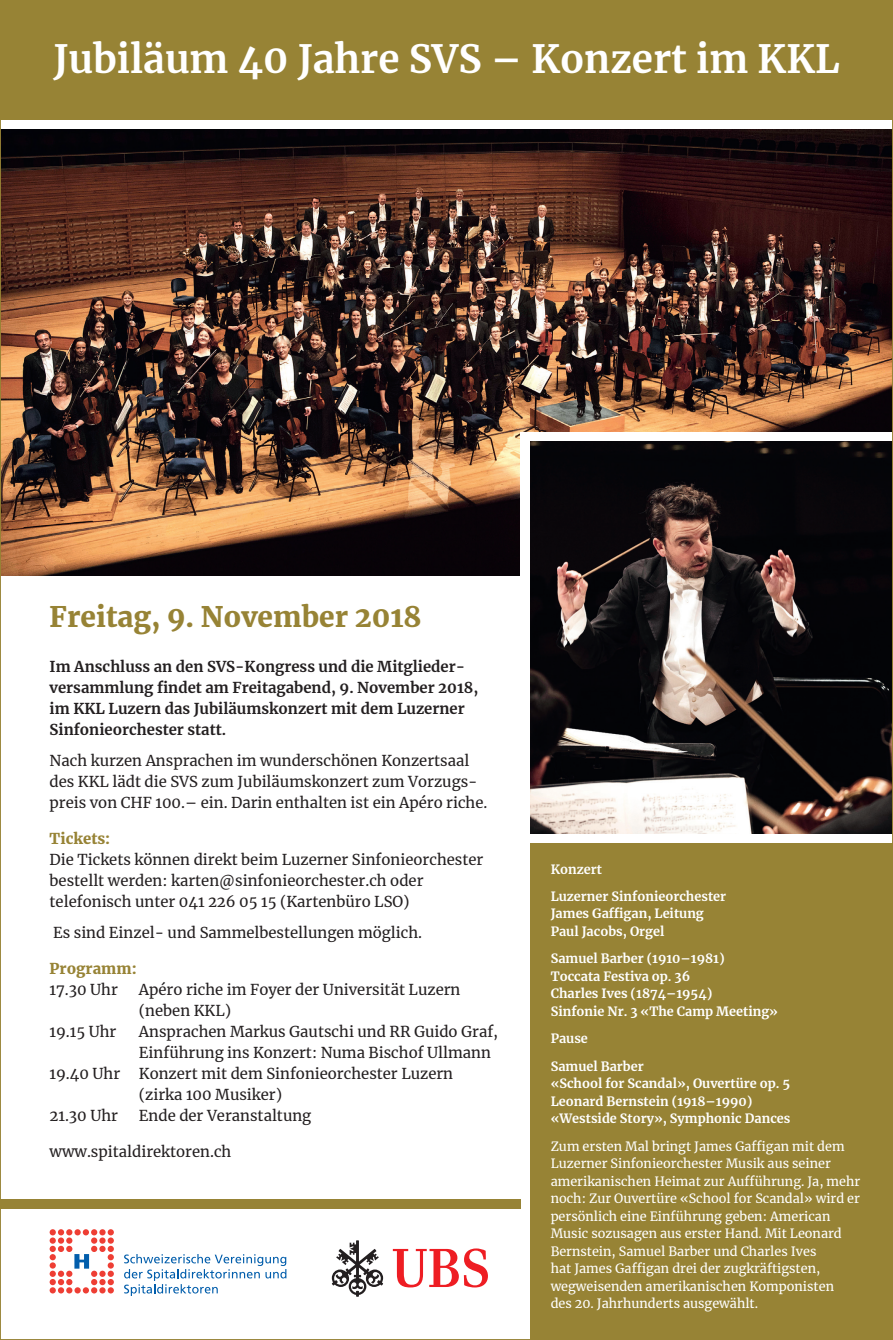
<style>
.page{position:relative;width:893px;height:1340px;background:#fff}
.page>*{position:absolute;margin:0;border:0;box-sizing:border-box;transform-origin:0 0}
.t1{font:700 38.5px "Merriweather";color:#fff}
.t2{font:900 28px "Merriweather";color:#978335}
.t3{font:14.88px/21px "Merriweather";color:#231f20}
.t4{font:700 14.88px/21px "Merriweather";color:#231f20}
.t5{font:900 14.88px "Merriweather";color:#978335}
.t6{font:12.6px/17.5px "Merriweather";color:#fff}
.t7{font:700 12.6px/17.5px "Merriweather";color:#fff}
</style>
<div class="page">
<img style="left:2px;top:129px;width:889px;height:446px">
<div style="left:521px;top:432px;width:372px;height:163px;background:#fff"></div>
<div style="left:0;top:0;width:893px;height:119px;background:#978335"></div>
<div style="left:531px;top:843px;width:362px;height:496px;background:#978335"></div>
<img style="left:531px;top:441px;width:360px;height:392px">
<div style="left:0;top:1198px;width:521px;height:10px;background:#978335"></div>
<svg style="left:50px;top:1287px;width:22px;height:6px"></svg>
<div style="left:74px;top:1287px;width:7px;height:6px;background:#ee3e34;border-radius:50%"></div>
<svg style="left:83px;top:1287px;width:14px;height:6px"></svg>
<div style="left:99px;top:1287px;width:7px;height:6px;background:#ee3e34;border-radius:50%"></div>
<svg style="left:108px;top:1287px;width:6px;height:6px"></svg>
<svg style="left:50px;top:1278px;width:6px;height:7px"></svg>
<div style="left:58px;top:1278px;width:6px;height:7px;background:#ee3e34;border-radius:50%"></div>
<svg style="left:66px;top:1278px;width:6px;height:7px"></svg>
<svg style="left:91px;top:1278px;width:6px;height:7px"></svg>
<svg style="left:99px;top:1278px;width:7px;height:7px"></svg>
<svg style="left:108px;top:1278px;width:6px;height:7px"></svg>
<div style="left:99px;top:1270px;width:7px;height:6px;background:#ee3e34;border-radius:50%"></div>
<div style="left:99px;top:1245px;width:7px;height:6px;background:#ee3e34;border-radius:50%"></div>
<div style="left:99px;top:1237px;width:7px;height:6px;background:#ee3e34;border-radius:50%"></div>
<div style="left:99px;top:1229px;width:7px;height:6px;background:#ee3e34;border-radius:50%"></div>
<svg style="left:108px;top:1229px;width:6px;height:47px"></svg>
<svg style="left:50px;top:1229px;width:47px;height:47px"></svg>
<svg style="left:124px;top:1254px;width:162px;height:41px"></svg>
<svg style="left:332px;top:1240px;width:51px;height:56px"></svg>
<svg style="left:393px;top:1248px;width:95px;height:39px"></svg>
<h1 class="t1" style="left:53px;top:32px;width:788px">Jubiläum 40 Jahre SVS – Konzert im KKL</h1>
<h2 class="t2" style="left:50px;top:597px;width:374px">Freitag, 9. November 2018</h2>
<p class="t4" style="left:50px;top:656px;width:430px">Im Anschluss an den SVS-Kongress und die Mitglieder&shy;versammlung findet am Freitagabend, 9. November 2018, im KKL Luzern das Jubiläumskonzert mit dem Luzerner Sinfonieorchester statt.</p>
<p class="t3" style="left:50px;top:750px;width:439px">Nach kurzen Ansprachen im wunderschönen Konzertsaal des KKL lädt die SVS zum Jubiläumskonzert zum Vorzugs&shy;preis von CHF 100.– ein. Darin enthalten ist ein Apéro riche.</p>
<p class="t5" style="left:50px;top:828px;width:62px">Tickets:</p>
<p class="t3" style="left:50px;top:848px;width:435px">Die Tickets können direkt beim Luzerner Sinfonieorchester bestellt werden: karten@sinfonieorchester.ch oder telefonisch unter 041 226 05 15 (Kartenbüro LSO)</p>
<p class="t3" style="left:53px;top:921px;width:371px">Es sind Einzel- und Sammelbestellungen möglich.</p>
<p class="t5" style="left:50px;top:958px;width:89px">Programm:</p>
<p class="t3" style="left:50px;top:978px;width:70px">17.30 Uhr</p>
<p class="t3" style="left:139px;top:978px;width:323px">Apéro riche im Foyer der Universität Luzern (neben KKL)</p>
<p class="t3" style="left:50px;top:1020px;width:68px">19.15 Uhr</p>
<p class="t3" style="left:139px;top:1020px;width:361px">Ansprachen Markus Gautschi und RR Guido Graf,<br>Einführung ins Konzert: Numa Bischof Ullmann</p>
<p class="t3" style="left:50px;top:1062px;width:72px">19.40 Uhr</p>
<p class="t3" style="left:139px;top:1062px;width:316px">Konzert mit dem Sinfonieorchester Luzern (zirka 100 Musiker)</p>
<p class="t3" style="left:50px;top:1104px;width:70px">21.30 Uhr</p>
<p class="t3" style="left:139px;top:1104px;width:174px">Ende der Veranstaltung</p>
<p class="t3" style="left:50px;top:1140px;width:183px">www.spitaldirektoren.ch</p>
<p class="t7" style="left:551px;top:854px;width:177px;line-height:27.5px">Konzert<br>Luzerner Sinfonieorchester</p>
<p class="t7" style="left:551px;top:904px;width:155px">James Gaffigan, Leitung<br>Paul Jacobs, Orgel</p>
<p class="t7" style="left:551px;top:949px;width:229px">Samuel Barber (1910–1981)<br>Toccata Festiva op. 36<br>Charles Ives (1874–1954)<br>Sinfonie Nr. 3 «The Camp Meeting»</p>
<p class="t7" style="left:551px;top:1024px;width:94px;line-height:27.5px">Pause<br>Samuel Barber</p>
<p class="t7" style="left:551px;top:1074px;width:241px">«School for Scandal», Ouvertüre op. 5<br>Leonard Bernstein (1918–1990) «Westside Story», Symphonic Dances</p>
<p class="t6" style="left:551px;top:1137px;width:311px">Zum ersten Mal bringt James Gaffigan mit dem Luzerner Sinfonieorchester Musik aus seiner amerikanischen Heimat zur Aufführung. Ja, mehr noch: Zur Ouvertüre «School for Scandal» wird er persönlich eine Einführung geben: American Music sozusagen aus erster Hand. Mit Leonard Bernstein, Samuel Barber und Charles Ives<br>hat James Gaffigan drei der zugkräftigsten, wegweisenden amerikanischen Komponisten<br>des 20. Jahrhunderts ausgewählt.</p>
</div>
